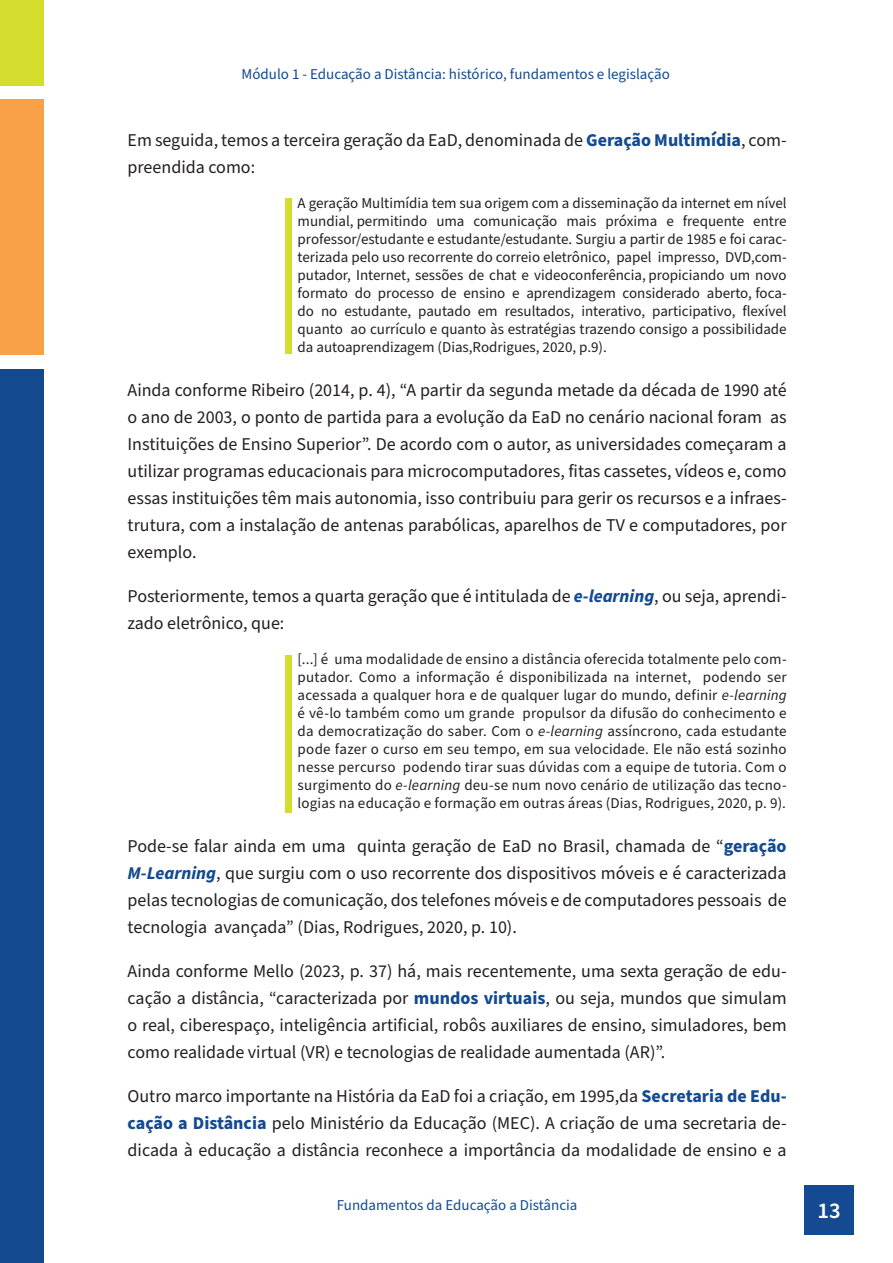
<style>
.page{position:relative;width:893px;height:1263px;background:#fff}
.page>*{position:absolute;margin:0;border:0;box-sizing:border-box;transform-origin:0 0}
.t1{font:600 22.5px "Source Sans Pro";color:#fff}
.Texto_geral{font:18px/27px "Source Sans Pro";color:#231f20;text-align:justify}
.Texto_geral-2{font:15px/18px "Source Sans Pro";color:#231f20;text-align:justify}
.t2{font:15px "Source Sans Pro";color:#134a91}
.s1{font-weight:700;color:#134a91}
.s2{font-weight:700;font-style:italic;color:#134a91}
.s3{font-style:italic}
</style>
<div class="page">
<div style="left:804px;top:1185px;width:50px;height:49px;background:#134a91"></div>
<div style="left:0;top:0;width:44px;height:85px;background:#d5dd2e"></div>
<div style="left:0;top:100px;width:44px;height:255px;background:#f9a149"></div>
<div style="left:0;top:369px;width:44px;height:894px;background:#12498f"></div>
<div style="left:285px;top:655px;width:6px;height:158px;background:#d5dd2e"></div>
<div style="left:285px;top:198px;width:6px;height:155px;background:#d5dd2e"></div>
<p class="t2" style="left:242px;top:64px;width:430px">Módulo 1 - Educação a Distância: histórico, fundamentos e legislação</p>
<p class="Texto_geral" style="left:128px;top:127px;width:661px">Em seguida, temos a terceira geração da EaD, denominada de <span class="s1">Geração Multimídia</span>, com&shy;preendida como:</p>
<p class="Texto_geral-2" style="left:298px;top:194px;width:491px">A geração Multimídia tem sua origem com a disseminação da internet em nível mundial, permitindo uma comunicação mais próxima e frequente entre professor/estudante e estudante/estudante. Surgiu a partir de 1985 e foi carac&shy;terizada pelo uso recorrente do correio eletrônico, papel impresso, DVD,com&shy;putador, Internet, sessões de chat e videoconferência, propiciando um novo formato do processo de ensino e aprendizagem considerado aberto, foca&shy;do no estudante, pautado em resultados, interativo, participativo, flexível quanto ao currículo e quanto às estratégias trazendo consigo a possibilidade da autoaprendizagem (Dias,Rodrigues, 2020, p.9).</p>
<p class="Texto_geral" style="left:128px;top:377px;width:661px">Ainda conforme Ribeiro (2014, p. 4), “A partir da segunda metade da década de 1990 até o ano de 2003, o ponto de partida para a evolução da EaD no cenário nacional foram as Instituições de Ensino Superior”. De acordo com o autor, as universidades começaram a utilizar programas educacionais para microcomputadores, fitas cassetes, vídeos e, como essas instituições têm mais autonomia, isso contribuiu para gerir os recursos e a infraes&shy;trutura, com a instalação de antenas parabólicas, aparelhos de TV e computadores, por exemplo.</p>
<p class="Texto_geral" style="left:128px;top:583px;width:661px">Posteriormente, temos a quarta geração que é intitulada de <span class="s2">e-learning</span>, ou seja, aprendi&shy;zado eletrônico, que:</p>
<p class="Texto_geral-2" style="left:298px;top:651px;width:491px">[...] é uma modalidade de ensino a distância oferecida totalmente pelo com&shy;putador. Como a informação é disponibilizada na internet, podendo ser acessada a qualquer hora e de qualquer lugar do mundo, definir <span class="s3">e-learning </span>é vê-lo também como um grande propulsor da difusão do conhecimento e da democratização do saber. Com o <span class="s3">e-learning</span> assíncrono, cada estudante pode fazer o curso em seu tempo, em sua velocidade. Ele não está sozinho nesse percurso podendo tirar suas dúvidas com a equipe de tutoria. Com o surgimento do <span class="s3">e-learning</span> deu-se num novo cenário de utilização das tecno&shy;logias na educação e formação em outras áreas (Dias, Rodrigues, 2020, p. 9).</p>
<p class="Texto_geral" style="left:128px;top:833px;width:661px">Pode-se falar ainda em uma quinta geração de EaD no Brasil, chamada de “<span class="s1">geração </span><span class="s2">M-Learning</span>, que surgiu com o uso recorrente dos dispositivos móveis e é caracterizada pelas tecnologias de comunicação, dos telefones móveis e de computadores pessoais de tecnologia avançada” (Dias, Rodrigues, 2020, p. 10).</p>
<p class="Texto_geral" style="left:128px;top:958px;width:661px">Ainda conforme Mello (2023, p. 37) há, mais recentemente, uma sexta geração de edu&shy;cação a distância, “caracterizada por <span class="s1">mundos virtuais</span>, ou seja, mundos que simulam o real, ciberespaço, inteligência artificial, robôs auxiliares de ensino, simuladores, bem como realidade virtual (VR) e tecnologias de realidade aumentada (AR)”.</p>
<p class="Texto_geral" style="left:128px;top:1083px;width:661px">Outro marco importante na História da EaD foi a criação, em 1995,da <span class="s1">Secretaria de Edu&shy;cação a Distância</span> pelo Ministério da Educação (MEC). A criação de uma secretaria de&shy;dicada à educação a distância reconhece a importância da modalidade de ensino e a</p>
<p class="t2" style="left:337px;top:1195px;width:242px">Fundamentos da Educação a Distância</p>
<p class="t1" style="left:818px;top:1195px;width:25px">13</p>
</div>
